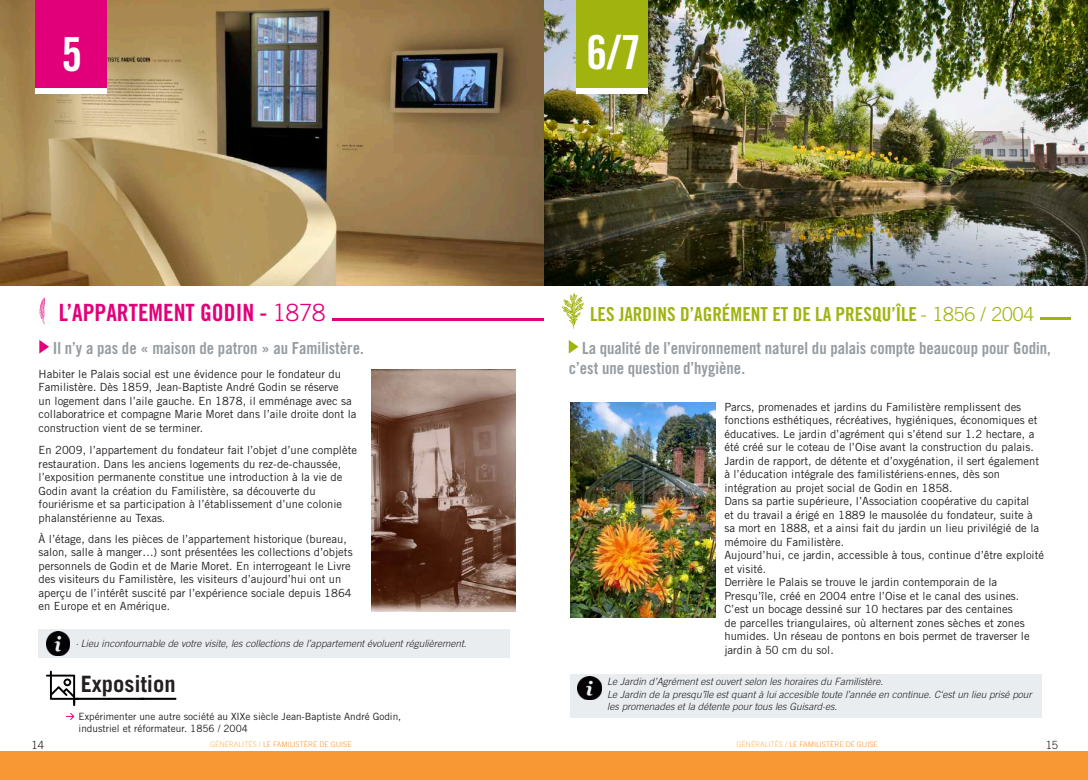
<style>
.page{position:relative;width:1088px;height:780px;background:#fff}
.page>*{position:absolute;margin:0;border:0;box-sizing:border-box;transform-origin:0 0}
.t1{font:46.88px "Trade Gothic LT Std Bd Cn 20";color:#fff}
.t2{font:23.75px "Trade Gothic LT Std Bd Cn 20";color:#e2007a}
.t3{font:700 22.5px "Trade Gothic LT Std";color:#231f20}
.t4{font:19.25px "Trade Gothic LT Std Bd Cn 20";color:#a1b30f}
.t5{font:16.62px/20px "Trade Gothic LT Std Bd Cn 20";color:#959ca1}
.t6{font:11.25px/13.5px "Trade Gothic LT Std";color:#231f20}
.t7{font:300 11.25px "Trade Gothic LT Std";color:#231f20}
.t8{font:italic 300 10px/12.5px "Trade Gothic LT Std";color:#231f20}
.t9{font:10px/12px "Trade Gothic LT Std";color:#231f20}
.t10{font:300 7.5px "Trade Gothic LT Std";color:#f79835}
.s1{font-family:"Trade Gothic LT Std";font-weight:300}
.s2{color:#f3bb5f}
</style>
<div class="page">
<div style="left:39px;top:629px;width:471px;height:28px;background:#e9edf0"></div>
<img style="left:46px;top:631px;width:24px;height:24px">
<img style="left:0;top:0;width:1088px;height:285px">
<div style="left:0;top:751px;width:1088px;height:29px;background:#f79835"></div>
<div style="left:35px;top:0;width:71px;height:89px;background:#e2007a"></div>
<svg style="left:562px;top:211px;width:71px;height:67px;background:#2d2a16"></svg>
<img style="left:372px;top:369px;width:143px;height:242px">
<svg style="left:39px;top:340px;width:10px;height:13px"></svg>
<svg style="left:46px;top:670px;width:130px;height:36px"></svg>
<svg style="left:66px;top:712px;width:8px;height:8px"></svg>
<hr style="left:333px;top:318px;width:211px;height:2px;background:#e2007a">
<svg style="left:626px;top:35px;width:30px;height:66px"></svg>
<svg style="left:569px;top:340px;width:9px;height:13px"></svg>
<img style="left:570px;top:402px;width:145px;height:215px">
<hr style="left:1040px;top:317px;width:30px;height:2px;background:#a1b30f">
<div style="left:576px;top:0;width:71px;height:89px;background:#a1b30f"></div>
<div style="left:576px;top:89px;width:71px;height:5px;background:#fff"></div>
<div style="left:35px;top:89px;width:71px;height:5px;background:#fff"></div>
<div style="left:570px;top:673px;width:472px;height:44px;background:#e9edf0"></div>
<img style="left:578px;top:676px;width:23px;height:23px">
<svg style="left:40px;top:297px;width:5px;height:27px"></svg>
<svg style="left:562px;top:293px;width:22px;height:35px"></svg>
<h1 class="t1" style="left:61px;top:25px;width:22px">5</h1>
<h2 class="t2" style="left:59px;top:297px;width:268px">L’APPARTEMENT GODIN - <span class="s1">1878</span></h2>
<h3 class="t5" style="left:53px;top:337px;width:312px">Il n’y a pas de « maison de patron » au Familistère.</h3>
<p class="t6" style="left:39px;top:367px;width:319px">Habiter le Palais social est une évidence pour le fondateur du Familistère. Dès 1859, Jean-Baptiste André Godin se réserve<br>un logement dans l’aile gauche. En 1878, il emménage avec sa collaboratrice et compagne Marie Moret dans l’aile droite dont la construction vient de se terminer.</p>
<p class="t6" style="left:39px;top:443px;width:320px">En 2009, l’appartement du fondateur fait l’objet d’une complète restauration. Dans les anciens logements du rez-de-chaussée, l’exposition permanente constitue une introduction à la vie de Godin avant la création du Familistère, sa découverte du fouriérisme et sa participation à l’établissement d’une colonie phalanstérienne au Texas.</p>
<p class="t6" style="left:39px;top:532px;width:315px">À l’étage, dans les pièces de l’appartement historique (bureau, salon, salle à manger…) sont présentées les collections d’objets personnels de Godin et de Marie Moret. En interrogeant le Livre des visiteurs du Familistère, les visiteurs d’aujourd’hui ont un aperçu de l’intérêt suscité par l’expérience sociale depuis 1864 en Europe et en Amérique.</p>
<p class="t8" style="left:75px;top:637px;width:393px">· Lieu incontournable de votre visite, les collections de l’appartement évoluent régulièrement.</p>
<h3 class="t3" style="left:81px;top:670px;width:96px">Exposition</h3>
<p class="t9" style="left:79px;top:710px;width:324px">Expérimenter une autre société au XIXe siècle Jean-Baptiste André Godin, industriel et réformateur. 1856 / 2004</p>
<h1 class="t1" style="left:586px;top:24px;width:56px">6/7</h1>
<h3 class="t4" style="left:590px;top:302px;width:446px">LES JARDINS D’AGRÉMENT ET DE LA PRESQU’ÎLE <span class="s1">- 1856 / 2004</span></h3>
<h3 class="t5" style="left:569px;top:337px;width:484px;text-indent:13px">La qualité de l’environnement naturel du palais compte beaucoup pour Godin, c’est une question d’hygiène.</h3>
<p class="t6" style="left:724px;top:399px;width:321px">Parcs, promenades et jardins du Familistère remplissent des fonctions esthétiques, récréatives, hygiéniques, économiques et éducatives. Le jardin d’agrément qui s’étend sur 1.2 hectare, a été créé sur le coteau de l’Oise avant la construction du palais.<br>Jardin de rapport, de détente et d’oxygénation, il sert également à l’éducation intégrale des familistériens·ennes, dès son intégration au projet social de Godin en 1858.<br>Dans sa partie supérieure, l’Association coopérative du capital<br>et du travail a érigé en 1889 le mausolée du fondateur, suite à sa mort en 1888, et a ainsi fait du jardin un lieu privilégié de la mémoire du Familistère.<br>Aujourd’hui, ce jardin, accessible à tous, continue d’être exploité et visité.<br>Derrière le Palais se trouve le jardin contemporain de la Presqu’île, créé en 2004 entre l’Oise et le canal des usines.<br>C’est un bocage dessiné sur 10 hectares par des centaines<br>de parcelles triangulaires, où alternent zones sèches et zones humides. Un réseau de pontons en bois permet de traverser le jardin à 50 cm du sol.</p>
<p class="t8" style="left:607px;top:675px;width:426px">Le Jardin d’Agrément est ouvert selon les horaires du Familistère.<br>Le Jardin de la presqu’île est quant à lui accesible toute l’année en continue. C‘est un lieu prisé pour les promenades et la détente pour tous les Guisard·es.</p>
<p class="t7" style="left:32px;top:738px;width:14px">14</p>
<p class="t10" style="left:210px;top:740px;width:143px"><span class="s2">GÉNÉRALITÉS /</span> LE FAMILISTÈRE DE GUISE</p>
<p class="t10" style="left:736px;top:740px;width:143px"><span class="s2">GÉNÉRALITÉS /</span> LE FAMILISTÈRE DE GUISE</p>
<p class="t7" style="left:1046px;top:738px;width:14px">15</p>
</div>
